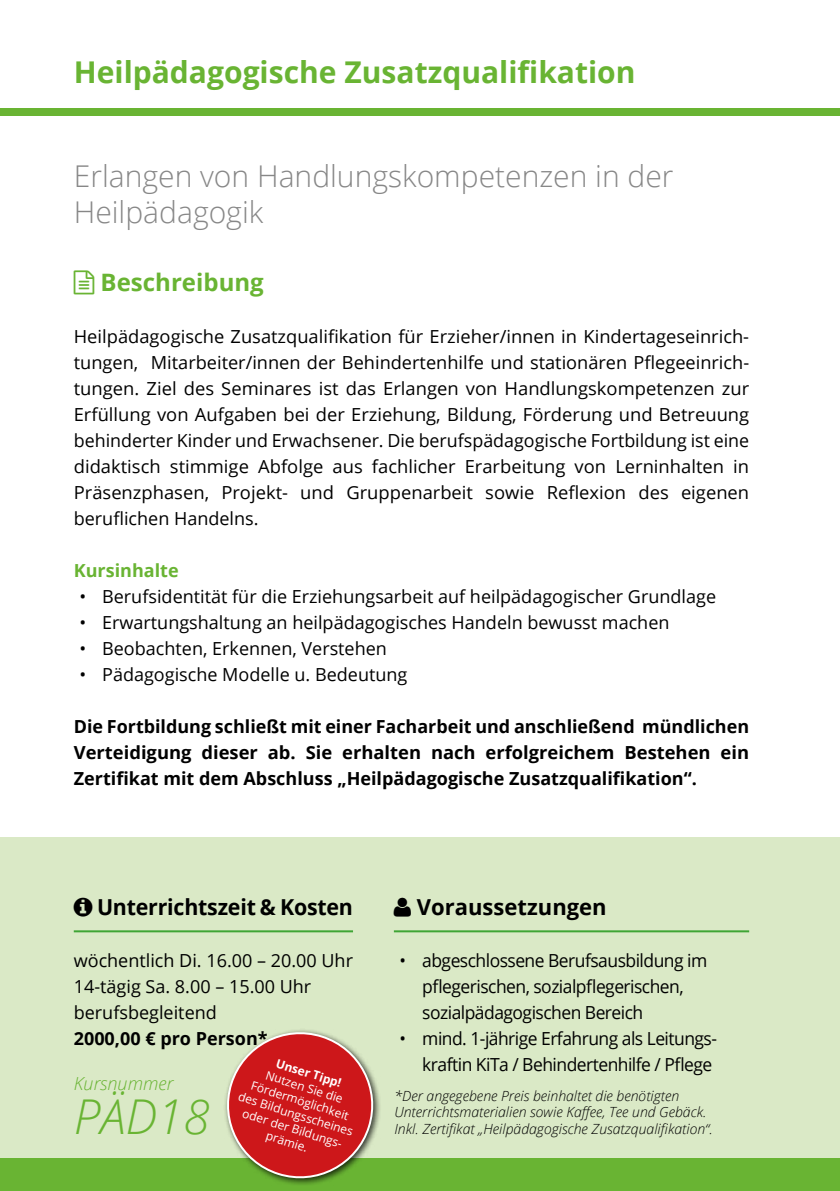
<style>
.page{position:relative;width:840px;height:1191px;background:#fff}
.page>*{position:absolute;margin:0;border:0;box-sizing:border-box;transform-origin:0 0}
.t1{font:italic 300 48px "Open Sans";color:#69b433}
.t2{font:300 30px/36px "Open Sans";color:#878787}
.t3{font:700 30px "Open Sans";color:#69b433}
.t4{font:700 24px "Open Sans";color:#69b433}
.t5{font:700 22px "Open Sans";letter-spacing:-.01em;color:#000}
.t6{font:18px/26px "Open Sans";color:#000}
.t7{font:700 18px/26px "Open Sans";color:#000;text-align:justify}
.t8{font:18px/26px "Open Sans";letter-spacing:-.03em;color:#000}
.t9{font:700 18px "Open Sans";color:#69b433}
.t10{font:italic 300 18px "Open Sans";color:#69b433}
.t11{font:italic 300 14px/16.8px "Open Sans";color:#000}
.t12{font:12px/14.4px "Open Sans";color:#fff;text-align:center}
.t13{font:700 12px "Open Sans";color:#fff}
</style>
<div class="page">
<div style="left:0;top:837px;width:839px;height:354px;background:#dae9c6"></div>
<div style="left:0;top:1159px;width:839px;height:32px;background:#69b433"></div>
<div style="left:0;top:109px;width:839px;height:7px;background:#69b433"></div>
<hr style="left:393px;top:930px;width:355px;height:2px;background:#3fa535">
<hr style="left:74px;top:930px;width:279px;height:2px;background:#3fa535">
<svg style="left:217px;top:1030px;width:166px;height:155px"></svg>
<h2 class="t3" style="left:74px;top:51px;width:563px">Heilpädagogische Zusatzqualifikation</h2>
<h2 class="t2" style="left:74px;top:157px;width:601px">Erlangen von Handlungskompetenzen in der<br>Heilpädagogik</h2>
<h3 class="t4" style="left:101px;top:265px;width:165px">Beschreibung</h3>
<p class="t6" style="left:74px;top:323px;width:676px;text-align:justify">Heilpädagogische Zusatzqualifikation für Erzieher/innen in Kindertageseinrich&shy;tungen, Mitarbeiter/innen der Behindertenhilfe und stationären Pflegeeinrich&shy;tungen. Ziel des Seminares ist das Erlangen von Handlungskompetenzen zur Erfüllung von Aufgaben bei der Erziehung, Bildung, Förderung und Betreuung behinderter Kinder und Erwachsener. Die berufspädagogische Fortbildung ist eine didaktisch stimmige Abfolge aus fachlicher Erarbeitung von Lerninhalten in Präsenzphasen, Projekt- und Gruppenarbeit sowie Reflexion des eigenen beruflichen Handelns.</p>
<p class="t9" style="left:74px;top:557px;width:106px">Kursinhalte</p>
<p class="t6" style="left:79px;top:583px;width:637px">• Berufsidentität für die Erziehungsarbeit auf heilpädagogischer Grundlage</p>
<p class="t6" style="left:79px;top:609px;width:591px">• Erwartungshaltung an heilpädagogisches Handeln bewusst machen</p>
<p class="t6" style="left:79px;top:635px;width:309px">• Beobachten, Erkennen, Verstehen</p>
<p class="t6" style="left:79px;top:661px;width:329px">• Pädagogische Modelle u. Bedeutung</p>
<p class="t7" style="left:74px;top:713px;width:676px">Die Fortbildung schließt mit einer Facharbeit und anschließend mündlichen Verteidigung dieser ab. Sie erhalten nach erfolgreichem Bestehen ein Zertifikat mit dem Abschluss „Heilpädagogische Zusatzqualifikation“.</p>
<p class="t5" style="left:97px;top:891px;width:257px">Unterrichtszeit &amp; Kosten</p>
<p class="t6" style="left:74px;top:947px;width:280px">wöchentlich Di. 16.00 – 20.00 Uhr<br>14-tägig Sa. 8.00 – 15.00 Uhr berufsbegleitend</p>
<p class="t7" style="left:74px;top:1025px;width:195px">2000,00 € pro Person*</p>
<p class="t10" style="left:74px;top:1071px;width:101px">Kursnummer</p>
<h1 class="t1" style="left:74px;top:1083px;width:138px">PÄD18</h1>
<p class="t13" style="left:278px;top:1054px;width:69px;rotate:17deg">Unser Tipp!</p>
<p class="t12" style="left:249px;top:1061px;width:121px;rotate:17deg">Nutzen Sie die<br>Fördermöglichkeit des Bildungsscheines oder der Bildungs&shy;prämie.</p>
<p class="t5" style="left:416px;top:891px;width:191px">Voraussetzungen</p>
<p class="t8" style="left:422px;top:947px;width:286px;text-indent:-23px">• abgeschlossene Berufsausbildung im pflegerischen, sozialpflegerischen, sozialpädagogischen Bereich</p>
<p class="t8" style="left:399px;top:1025px;width:319px;text-align:right">• mind. 1-jährige Erfahrung als Leitungs&shy;kraftin KiTa / Behindertenhilfe / Pflege</p>
<p class="t11" style="left:394px;top:1086px;width:320px">*Der angegebene Preis beinhaltet die benötigten<br>Unterrichtsmaterialien sowie Kaffee, Tee und Gebäck.<br>Inkl. Zertifikat „Heilpädagogische Zusatzqualifikation“.</p>
</div>
